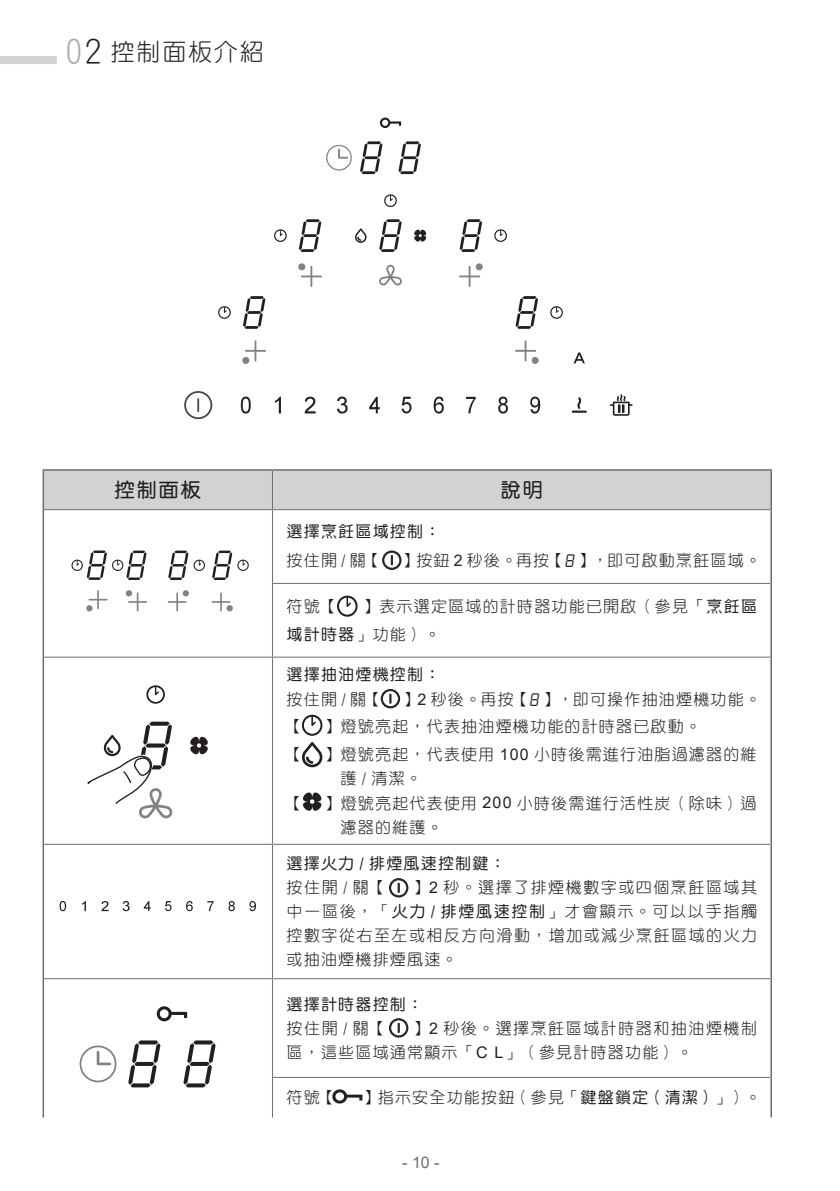
<style>
.page{position:relative;width:840px;height:1191px;background:#fff}
.page>*{position:absolute;margin:0;border:0;box-sizing:border-box;transform-origin:0 0}
.目錄大標{font:24px "DF Yuan Lt HK BF";letter-spacing:.075em;color:#231f20}
.t1{font:20px "DF Yuan Std W7";letter-spacing:.1em;color:#231f20}
.t2{font:16px/24px "DF Yuan Std W3";letter-spacing:.075em;color:#231f20}
.t3{font:16px/24px "DF Yuan Std W3";letter-spacing:.095em;color:#231f20}
.t4{font:16px "DF Yuan Std W5";letter-spacing:.075em;color:#231f20}
.t5{font:16px "Arial";color:#6c6d70}
.s1{font-size:34px;color:#a8a9ad}
.s2{font-size:34px}
.s3{font-family:"Arial"}
.s4{font-family:"alarmclock";font-size:18px}
.s5{font-family:"DF Yuan Std W5"}
</style>
<div class="page">
<div style="left:0;top:56px;width:57px;height:8px;background:#d1d2d4"></div>
<div style="left:44px;top:471px;width:726px;height:38px;background:#d1d2d4"></div>
<hr style="left:272px;top:471px;width:1px;height:38px;background:#6c6d70">
<hr style="left:44px;top:509px;width:228px;height:1px;background:#6c6d70">
<hr style="left:272px;top:509px;width:498px;height:1px;background:#6c6d70">
<hr style="left:272px;top:510px;width:1px;height:73px;background:#6c6d70">
<hr style="left:272px;top:583px;width:498px;height:1px;background:#6c6d70">
<hr style="left:272px;top:584px;width:1px;height:72px;background:#6c6d70">
<hr style="left:44px;top:656px;width:228px;height:1px;background:#6c6d70">
<hr style="left:272px;top:656px;width:498px;height:1px;background:#6c6d70">
<hr style="left:272px;top:657px;width:1px;height:186px;background:#6c6d70">
<hr style="left:44px;top:843px;width:228px;height:1px;background:#6c6d70">
<hr style="left:272px;top:843px;width:498px;height:1px;background:#6c6d70">
<hr style="left:272px;top:844px;width:1px;height:134px;background:#6c6d70">
<hr style="left:44px;top:978px;width:228px;height:1px;background:#6c6d70">
<hr style="left:272px;top:978px;width:498px;height:1px;background:#6c6d70">
<hr style="left:272px;top:979px;width:1px;height:97px;background:#6c6d70">
<hr style="left:272px;top:1076px;width:498px;height:1px;background:#6c6d70">
<hr style="left:272px;top:1077px;width:1px;height:40px;background:#6c6d70">
<hr style="left:43px;top:469px;width:229px;height:2px;background:#6c6d70">
<hr style="left:43px;top:471px;width:1px;height:38px;background:#6c6d70">
<hr style="left:272px;top:469px;width:499px;height:2px;background:#6c6d70">
<hr style="left:770px;top:471px;width:1px;height:38px;background:#6c6d70">
<hr style="left:43px;top:509px;width:1px;height:74px;background:#6c6d70">
<hr style="left:43px;top:583px;width:1px;height:74px;background:#6c6d70">
<hr style="left:770px;top:509px;width:1px;height:74px;background:#6c6d70">
<hr style="left:770px;top:583px;width:1px;height:74px;background:#6c6d70">
<hr style="left:43px;top:657px;width:1px;height:187px;background:#6c6d70">
<hr style="left:770px;top:657px;width:1px;height:187px;background:#6c6d70">
<hr style="left:43px;top:844px;width:1px;height:134px;background:#6c6d70">
<hr style="left:770px;top:844px;width:1px;height:134px;background:#6c6d70">
<hr style="left:43px;top:978px;width:1px;height:99px;background:#6c6d70">
<hr style="left:43px;top:1077px;width:1px;height:40px;background:#6c6d70">
<hr style="left:770px;top:978px;width:1px;height:99px;background:#6c6d70">
<hr style="left:770px;top:1077px;width:1px;height:40px;background:#6c6d70">
<svg style="left:382px;top:550px;width:20px;height:20px"></svg>
<svg style="left:389px;top:878px;width:19px;height:20px"></svg>
<svg style="left:389px;top:1018px;width:19px;height:20px"></svg>
<svg style="left:380px;top:689px;width:20px;height:20px"></svg>
<svg style="left:190px;top:736px;width:18px;height:19px"></svg>
<svg style="left:146px;top:685px;width:19px;height:19px"></svg>
<svg style="left:87px;top:721px;width:85px;height:97px"></svg>
<svg style="left:60px;top:901px;width:6px;height:10px"></svg>
<svg style="left:82px;top:901px;width:4px;height:10px"></svg>
<svg style="left:101px;top:901px;width:8px;height:10px"></svg>
<svg style="left:122px;top:901px;width:8px;height:10px"></svg>
<svg style="left:144px;top:901px;width:7px;height:10px"></svg>
<svg style="left:165px;top:901px;width:6px;height:10px"></svg>
<svg style="left:186px;top:901px;width:7px;height:10px"></svg>
<svg style="left:207px;top:901px;width:6px;height:10px"></svg>
<svg style="left:249px;top:901px;width:7px;height:10px"></svg>
<svg style="left:228px;top:901px;width:7px;height:10px"></svg>
<svg style="left:337px;top:595px;width:20px;height:22px"></svg>
<svg style="left:302px;top:714px;width:20px;height:22px"></svg>
<svg style="left:302px;top:742px;width:21px;height:25px"></svg>
<svg style="left:303px;top:792px;width:19px;height:19px"></svg>
<svg style="left:128px;top:1040px;width:32px;height:47px"></svg>
<svg style="left:183px;top:1040px;width:32px;height:47px"></svg>
<svg style="left:80px;top:1045px;width:36px;height:37px"></svg>
<svg style="left:157px;top:1006px;width:30px;height:15px"></svg>
<svg style="left:332px;top:1089px;width:30px;height:15px"></svg>
<svg style="left:86px;top:590px;width:21px;height:21px"></svg>
<svg style="left:126px;top:590px;width:21px;height:21px"></svg>
<svg style="left:168px;top:590px;width:21px;height:21px"></svg>
<svg style="left:168px;top:550px;width:37px;height:30px"></svg>
<svg style="left:211px;top:592px;width:19px;height:19px"></svg>
<div style="left:226px;top:605px;width:7px;height:6px;background:#808285;border-radius:50%"></div>
<svg style="left:212px;top:550px;width:37px;height:30px"></svg>
<svg style="left:71px;top:550px;width:75px;height:30px"></svg>
<svg style="left:360px;top:141px;width:22px;height:33px"></svg>
<svg style="left:398px;top:141px;width:22px;height:33px"></svg>
<svg style="left:379px;top:219px;width:22px;height:33px"></svg>
<svg style="left:299px;top:219px;width:22px;height:33px"></svg>
<svg style="left:243px;top:296px;width:22px;height:33px"></svg>
<svg style="left:515px;top:296px;width:22px;height:33px"></svg>
<svg style="left:459px;top:219px;width:23px;height:33px"></svg>
<svg style="left:301px;top:266px;width:21px;height:21px"></svg>
<div style="left:298px;top:263px;width:7px;height:7px;background:#808285;border-radius:50%"></div>
<svg style="left:245px;top:340px;width:21px;height:21px"></svg>
<div style="left:242px;top:357px;width:7px;height:7px;background:#808285;border-radius:50%"></div>
<svg style="left:515px;top:340px;width:20px;height:21px"></svg>
<div style="left:531px;top:357px;width:7px;height:7px;background:#808285;border-radius:50%"></div>
<svg style="left:459px;top:266px;width:21px;height:21px"></svg>
<div style="left:475px;top:263px;width:7px;height:7px;background:#808285;border-radius:50%"></div>
<svg style="left:326px;top:145px;width:25px;height:26px"></svg>
<svg style="left:379px;top:265px;width:23px;height:20px"></svg>
<svg style="left:241px;top:396px;width:9px;height:17px"></svg>
<svg style="left:275px;top:397px;width:6px;height:16px"></svg>
<svg style="left:304px;top:397px;width:11px;height:16px"></svg>
<svg style="left:337px;top:396px;width:10px;height:17px"></svg>
<svg style="left:369px;top:397px;width:10px;height:16px"></svg>
<svg style="left:401px;top:397px;width:10px;height:16px"></svg>
<svg style="left:433px;top:396px;width:10px;height:17px"></svg>
<svg style="left:466px;top:397px;width:9px;height:16px"></svg>
<svg style="left:530px;top:396px;width:10px;height:17px"></svg>
<svg style="left:498px;top:396px;width:9px;height:17px"></svg>
<svg style="left:577px;top:397px;width:4px;height:12px"></svg>
<hr style="left:571px;top:410px;width:15px;height:3px;background:#231f20">
<svg style="left:573px;top:352px;width:11px;height:11px"></svg>
<svg style="left:609px;top:394px;width:23px;height:22px"></svg>
<svg style="left:379px;top:118px;width:22px;height:10px"></svg>
<svg style="left:414px;top:229px;width:13px;height:13px"></svg>
<svg style="left:355px;top:228px;width:12px;height:15px"></svg>
<svg style="left:218px;top:306px;width:13px;height:13px"></svg>
<svg style="left:550px;top:306px;width:12px;height:13px"></svg>
<svg style="left:274px;top:229px;width:12px;height:13px"></svg>
<svg style="left:494px;top:229px;width:12px;height:13px"></svg>
<svg style="left:384px;top:194px;width:12px;height:13px"></svg>
<svg style="left:184px;top:391px;width:28px;height:28px"></svg>
<p class="目錄大標" style="left:65px;top:40px;width:200px"><span class="s1">0</span><span class="s2">2</span> 控制面板介紹</p>
<p class="t1" style="left:115px;top:479px;width:87px">控制面板</p>
<p class="t1" style="left:500px;top:479px;width:44px">說明</p>
<p class="t4" style="left:286px;top:523px;width:155px">選擇烹飪區域控制：</p>
<p class="t2" style="left:286px;top:548px;width:95px">按住開 / 關【</p>
<p class="t2" style="left:401px;top:548px;width:361px">】按鈕 <span class="s3">2</span> 秒後。再按【<span class="s4">8</span>】，即可啟動烹飪區域。</p>
<p class="t2" style="left:286px;top:594px;width:52px">符號【</p>
<p class="t2" style="left:286px;top:592px;width:471px;line-height:28px;text-indent:75px">】表示選定區域的計時器功能已開啟（參見「<span class="s5">烹飪區域計時器</span>」功能）。</p>
<p class="t4" style="left:286px;top:666px;width:155px">選擇抽油煙機控制：</p>
<p class="t2" style="left:286px;top:687px;width:96px">按住開 / 關【</p>
<p class="t2" style="left:402px;top:687px;width:360px">】<span class="s3">2</span> 秒後。再按【<span class="s4">8</span>】，即可操作抽油煙機功能。</p>
<p class="t2" style="left:286px;top:714px;width:17px">【</p>
<p class="t2" style="left:323px;top:714px;width:379px">】燈號亮起，代表抽油煙機功能的計時器已啟動。</p>
<p class="t2" style="left:286px;top:742px;width:17px">【</p>
<p class="t2" style="left:323px;top:742px;width:434px">】燈號亮起，代表使用 <span class="s3">100</span> 小時後需進行油脂過濾器的維</p>
<p class="t2" style="left:340px;top:766px;width:83px">護 / 清潔。</p>
<p class="t2" style="left:286px;top:790px;width:17px">【</p>
<p class="t2" style="left:323px;top:790px;width:434px">】燈號亮起代表使用 <span class="s3">200</span> 小時後需進行活性炭（除味）過</p>
<p class="t2" style="left:340px;top:814px;width:103px">濾器的維護。</p>
<p class="t4" style="left:286px;top:855px;width:220px">選擇火力 / 排煙風速控制鍵：</p>
<p class="t2" style="left:286px;top:875px;width:101px">按住開 / 關【</p>
<p class="t2" style="left:286px;top:875px;width:471px;text-align:justify;text-indent:125px">】<span class="s3">2</span> 秒。選擇了排煙機數字或四個烹飪區域其中一區後，「<span class="s5">火力 / 排煙風速控制</span>」才會顯示。可以以手指觸控數字從右至左或相反方向滑動，增加或減少烹飪區域的火力或抽油煙機排煙風速。</p>
<p class="t4" style="left:286px;top:995px;width:138px">選擇計時器控制：</p>
<p class="t2" style="left:286px;top:1015px;width:101px">按住開 / 關【</p>
<p class="t3" style="left:286px;top:1015px;width:471px;text-indent:125px">】<span class="s3">2</span> 秒後。選擇烹飪區域計時器和抽油煙機制區，這些區域通常顯示「<span class="s3">C L</span>」（參見計時器功能）。</p>
<p class="t2" style="left:286px;top:1085px;width:50px">符號【</p>
<p class="t2" style="left:362px;top:1085px;width:400px">】指示安全功能按鈕（參見「<span class="s5">鍵盤鎖定（清潔）</span>」）。</p>
<p class="t5" style="left:402px;top:1151px;width:39px">- 10 -</p>
</div>
